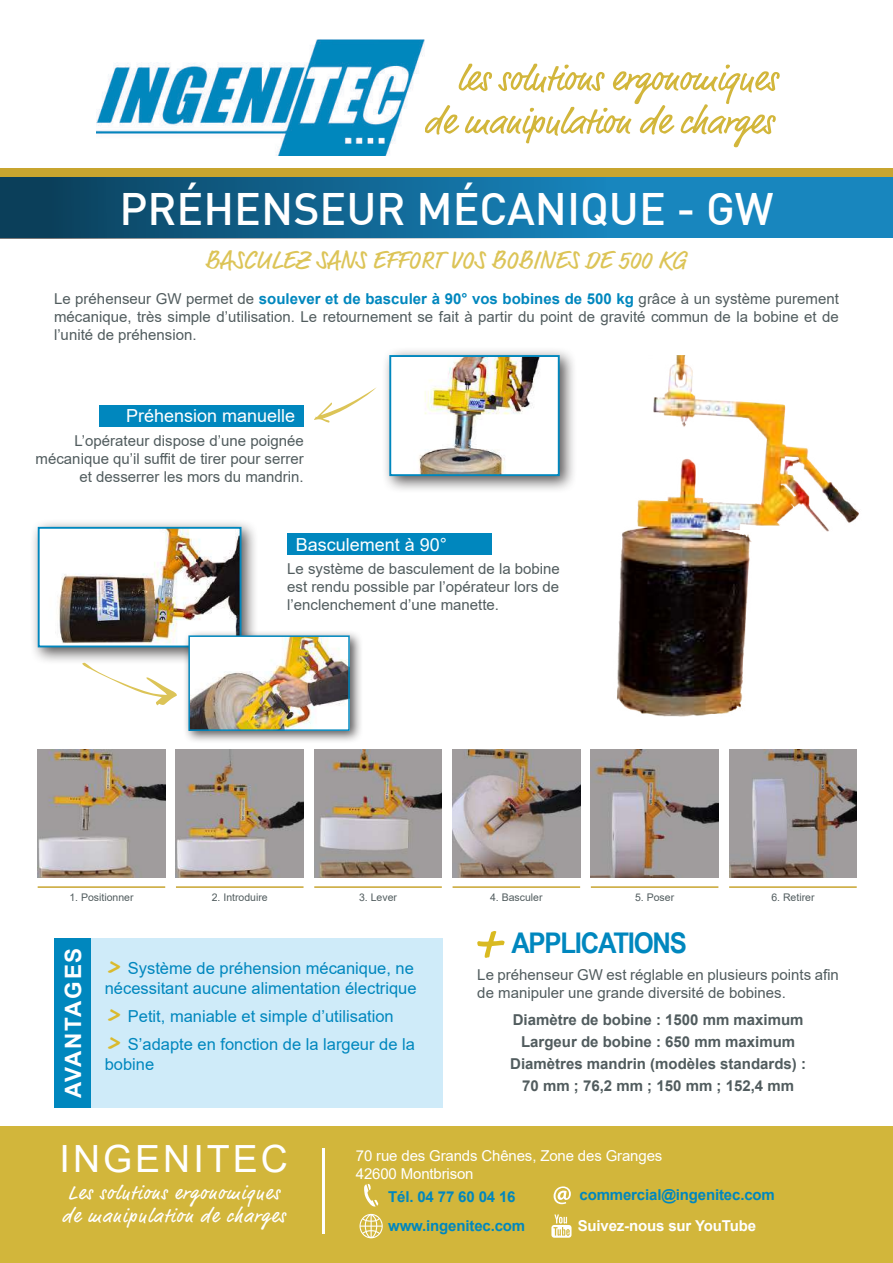
<style>
.page{position:relative;width:893px;height:1263px;background:#fff}
.page>*{position:absolute;margin:0;border:0;box-sizing:border-box;transform-origin:0 0}
.t1{font:500 44.55px "DIN";color:#fff}
.t2{font:37.5px "Arial";letter-spacing:.08em;color:#fff}
.t3{font:700 28.5px "Arial Narrow";letter-spacing:-.04em;color:#0087be;scale:1.1 1}
.t4{font:25.5px "Market";color:#dcc457}
.t5{font:700 22.5px "Arial";letter-spacing:.08em;color:#fff}
.t6{font:19.5px/23px "Market";letter-spacing:.07em;color:#fff}
.t7{font:18px "Arial";color:#fff}
.t8{font:16.5px/19.8px "Arial";color:#0087be}
.t9{font:15px/18px "Arial";color:#515c5e;text-align:justify}
.t10{font:700 15px/22.2px "Arial";color:#515c5e;text-align:center}
.t11{font:700 15px "Arial";letter-spacing:-.01em;color:#0087be}
.t12{font:15px/18px "Arial";letter-spacing:-.01em;color:#fff}
.t13{font:700 15px "Arial";letter-spacing:-.01em;color:#fff}
.t14{font:10.5px "Arial";color:#515c5e}
.s1{font-weight:700;color:#0087be}
.s2{font-family:"Market";font-weight:700;font-size:25.5px;color:#daba2d}
</style>
<div class="page">
<svg style="left:0;top:176px;width:893px;height:62px;background:#156d99"></svg>
<div style="left:0;top:168px;width:893px;height:8px;background:#c8a52f"></div>
<div style="left:0;top:1127px;width:893px;height:136px;background:#d2b63b"></div>
<svg style="left:364px;top:1184px;width:15px;height:23px"></svg>
<svg style="left:554px;top:1186px;width:17px;height:18px"></svg>
<svg style="left:359px;top:1214px;width:24px;height:24px"></svg>
<svg style="left:551px;top:1214px;width:20px;height:24px"></svg>
<hr style="left:323px;top:1148px;width:2px;height:85px;background:#fff">
<div style="left:55px;top:938px;width:388px;height:169px;background:#cfebf9"></div>
<div style="left:55px;top:938px;width:36px;height:169px;background:#0087be"></div>
<img style="left:38px;top:749px;width:127px;height:128px">
<img style="left:176px;top:749px;width:128px;height:128px">
<img style="left:314px;top:749px;width:128px;height:128px">
<img style="left:453px;top:749px;width:127px;height:128px">
<img style="left:591px;top:749px;width:127px;height:128px">
<img style="left:729px;top:749px;width:128px;height:128px">
<hr style="left:38px;top:886px;width:127px;height:2px;background:#c8a52f">
<hr style="left:176px;top:886px;width:128px;height:2px;background:#c8a52f">
<hr style="left:314px;top:886px;width:128px;height:2px;background:#c8a52f">
<hr style="left:453px;top:886px;width:127px;height:2px;background:#c8a52f">
<hr style="left:591px;top:886px;width:127px;height:2px;background:#c8a52f">
<hr style="left:729px;top:886px;width:128px;height:2px;background:#c8a52f">
<img style="left:617px;top:355px;width:242px;height:362px">
<div style="left:30px;top:519px;width:229px;height:146px;background:#231f20;opacity:.75"></div>
<img style="left:41px;top:530px;width:197px;height:114px">
<div style="left:38px;top:527px;width:203px;height:120px;border:2px solid #0087be"></div>
<div style="left:182px;top:629px;width:181px;height:115px;background:#231f20;opacity:.75"></div>
<img style="left:191px;top:638px;width:156px;height:90px">
<div style="left:188px;top:635px;width:162px;height:96px;border:2px solid #0087be"></div>
<div style="left:381px;top:347px;width:196px;height:146px;background:#231f20;opacity:.75"></div>
<img style="left:392px;top:358px;width:165px;height:115px">
<div style="left:389px;top:355px;width:171px;height:121px;border:2px solid #0087be"></div>
<svg style="left:477px;top:931px;width:27px;height:27px"></svg>
<div style="left:100px;top:405px;width:204px;height:21px;background:#0087be"></div>
<svg style="left:314px;top:387px;width:63px;height:36px"></svg>
<svg style="left:81px;top:661px;width:96px;height:44px"></svg>
<div style="left:287px;top:533px;width:204px;height:22px;background:#0087be"></div>
<svg style="left:425px;top:64px;width:355px;height:83px"></svg>
<img style="left:96px;top:39px;width:329px;height:117px">
<h1 class="t1" style="left:119px;top:181px;width:656px">PRÉHENSEUR MÉCANIQUE - GW</h1>
<h3 class="t4" style="left:205px;top:245px;width:484px">BASCULEZ SANS EFFORT VOS BOBINES DE 500 KG</h3>
<p class="t9" style="left:54px;top:290px;width:786px">Le préhenseur GW permet de <span class="s1">soulever et de basculer à 90° vos bobines de 500 kg</span> grâce à un système purement mécanique, très simple d’utilisation. Le retournement se fait à partir du point de gravité commun de la bobine et de l’unité de préhension.</p>
<p class="t7" style="left:126px;top:403px;width:171px">Préhension manuelle</p>
<p class="t9" style="left:36px;top:431px;width:270px;text-align:right">L’opérateur dispose d’une poignée mécanique qu’il suffit de tirer pour serrer et desserrer les mors du mandrin.</p>
<p class="t7" style="left:296px;top:532px;width:153px">Basculement à 90°</p>
<p class="t9" style="left:287px;top:560px;width:274px">Le système de basculement de la bobine est rendu possible par l’opérateur lors de l’enclenchement d’une manette.</p>
<p class="t14" style="left:69px;top:890px;width:66px">1. Positionner</p>
<p class="t14" style="left:212px;top:890px;width:58px">2. Introduire</p>
<p class="t14" style="left:359px;top:890px;width:39px">3. Lever</p>
<p class="t14" style="left:490px;top:890px;width:54px">4. Basculer</p>
<p class="t14" style="left:635px;top:890px;width:41px">5. Poser</p>
<p class="t14" style="left:771px;top:890px;width:45px">6. Retirer</p>
<h3 class="t5" style="left:57px;top:1098px;width:152px;rotate:-90deg">AVANTAGES</h3>
<p class="t8" style="left:105px;top:958px;width:313px"><span class="s2">&gt;</span> Système de préhension mécanique, ne nécessitant aucune alimentation électrique</p>
<p class="t8" style="left:105px;top:1002px;width:312px;line-height:28.3px"><span class="s2">&gt;</span> Petit, maniable et simple d’utilisation<br><span class="s2">&gt;</span> S’adapte en fonction de la largeur de la</p>
<p class="t8" style="left:105px;top:1054px;width:51px">bobine</p>
<h3 class="t3" style="left:511px;top:921px;width:161px">APPLICATIONS</h3>
<p class="t9" style="left:477px;top:966px;width:363px">Le préhenseur GW est réglable en plusieurs points afin de manipuler une grande diversité de bobines.</p>
<p class="t10" style="left:510px;top:1008px;width:297px">Diamètre de bobine : 1500 mm maximum Largeur de bobine : 650 mm maximum Diamètres mandrin (modèles standards) :<br>70 mm ; 76,2 mm ; 150 mm ; 152,4 mm</p>
<h2 class="t2" style="left:60px;top:1133px;width:230px">INGENITEC</h2>
<h3 class="t6" style="left:62px;top:1183px;width:225px">Les solutions ergonomiques de manipulation de charges</h3>
<p class="t12" style="left:356px;top:1146px;width:308px">70 rue des Grands Chênes, Zone des Granges<br>42600 Montbrison</p>
<p class="t11" style="left:388px;top:1186px;width:129px">Tél. 04 77 60 04 16</p>
<p class="t11" style="left:579px;top:1184px;width:197px">commercial@ingenitec.com</p>
<p class="t11" style="left:388px;top:1215px;width:139px">www.ingenitec.com</p>
<p class="t13" style="left:578px;top:1215px;width:180px">Suivez-nous sur YouTube</p>
</div>
